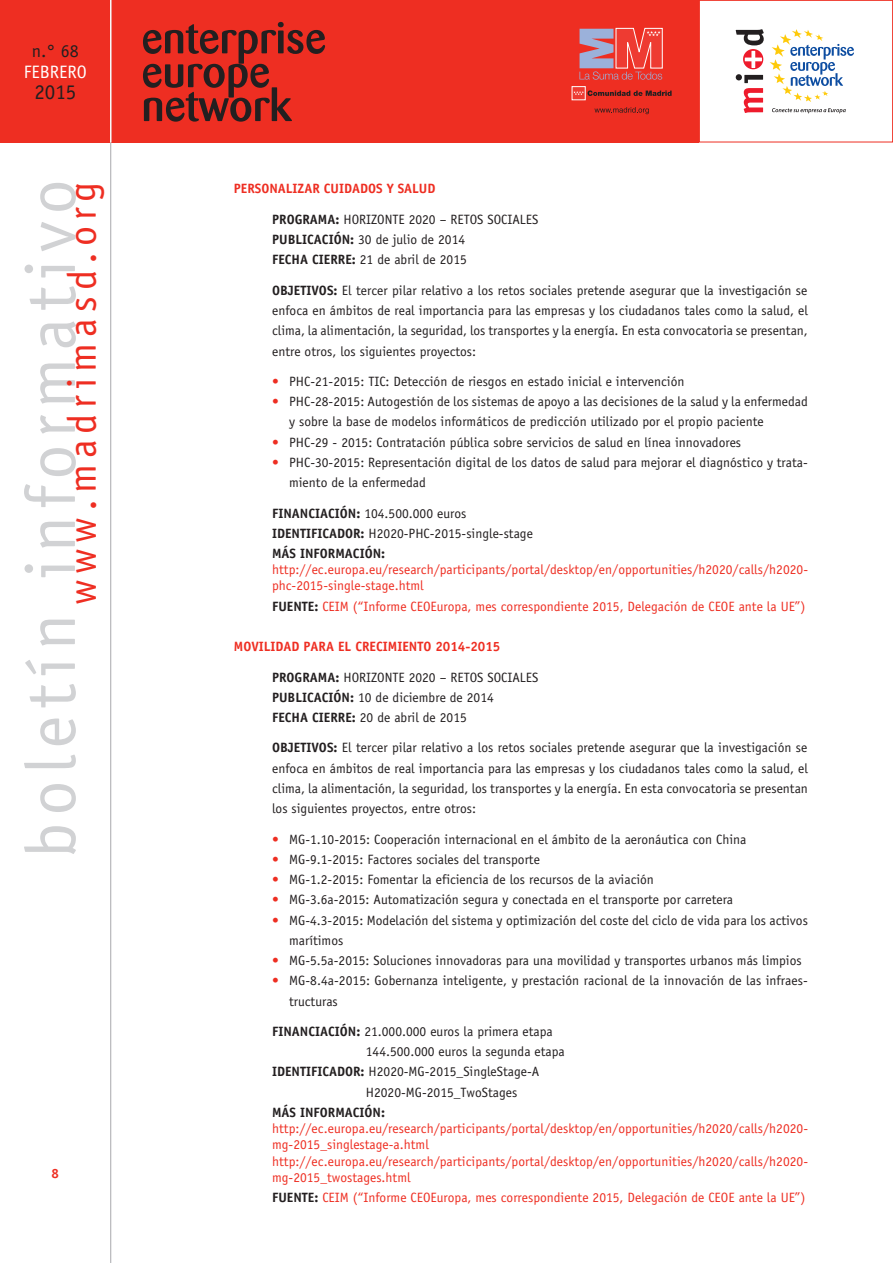
<style>
.page{position:relative;width:893px;height:1263px;background:#fff}
.page>*{position:absolute;margin:0;border:0;box-sizing:border-box;transform-origin:0 0}
.t1{font:70.35px "Officina Sans";letter-spacing:.1em;color:#d1d2d4}
.t2{font:40.2px "Officina Sans";letter-spacing:.15em;color:#ee2e22}
.t3{font:21px "Officina Sans";color:#231f20}
.t4{font:18px "Officina Sans";color:#fff}
.t5{font:18px "Officina Sans";color:#231f20}
.t6{font:13.5px/20.2px "Officina Sans";color:#231f20}
.t7{font:13.5px/16.2px "Officina Sans";letter-spacing:.005em;color:#ee2e22}
.t8{font:700 13.5px "Officina Sans";color:#231f20}
.t9{font:700 13.5px "Officina Sans";color:#ee2e22}
.t10{font:700 13.35px "Officina Sans";color:#ee2e22}
.s1{font-weight:400}
.s2{font-weight:700}
.s3{color:#ee2e22}
.s4{font-weight:400;color:#ee2e22}
</style>
<div class="page">
<div style="left:0;top:0;width:699px;height:142px;background:#ee2e22"></div>
<hr style="left:110px;top:0;width:1px;height:1263px;background:#a8a9ad">
<div style="left:699px;top:0;width:194px;height:142px;background:#fff;border:1px solid #ee2e22"></div>
<svg style="left:143px;top:22px;width:182px;height:100px"></svg>
<svg style="left:770px;top:29px;width:84px;height:73px"></svg>
<svg style="left:772px;top:108px;width:74px;height:5px"></svg>
<svg style="left:743px;top:49px;width:20px;height:20px"></svg>
<svg style="left:736px;top:74px;width:27px;height:39px"></svg>
<svg style="left:745px;top:51px;width:17px;height:17px"></svg>
<svg style="left:736px;top:29px;width:28px;height:16px"></svg>
<svg style="left:594px;top:107px;width:55px;height:7px"></svg>
<div style="left:572px;top:87px;width:13px;height:13px;background:#ee3b32"></div>
<div style="left:572px;top:86px;width:13px;height:14px;border:1px solid #fff"></div>
<svg style="left:573px;top:90px;width:99px;height:6px"></svg>
<svg style="left:579px;top:28px;width:84px;height:52px"></svg>
<hr style="left:110px;top:0;width:1px;height:142px;background:#fff">
<h3 class="t5" style="left:32px;top:40px;width:48px">n.° 68</h3>
<h3 class="t4" style="left:24px;top:61px;width:65px">febrero</h3>
<h3 class="t3" style="left:34px;top:80px;width:43px">2015</h3>
<h1 class="t1" style="left:10px;top:858px;width:680px;rotate:-90deg">boletín informativo</h1>
<h2 class="t2" style="left:59px;top:605px;width:425px;rotate:-90deg">www.madrimasd.org</h2>
<p class="t10" style="left:52px;top:1165px;width:9px">8</p>
<p class="t9" style="left:234px;top:180px;width:203px">PERSONALIZAR CUIDADOS Y SALUD</p>
<p class="t8" style="left:272px;top:211px;width:113px">PROGRAMA: <span class="s1">HORIZONTE</span></p>
<p class="t6" style="left:409px;top:209px;width:50px">2020 – RETOS</p>
<p class="t6" style="left:487px;top:209px;width:8px">SOCIA</p>
<p class="t6" style="left:520px;top:209px;width:13px">LES</p>
<p class="t6" style="left:272px;top:229px;width:196px"><span class="s2">PUB LICACIÓN:</span> 30 de julio de 2014<br><span class="s2">FECHA CIERRE:</span> 21 de abril de 2015</p>
<p class="t6" style="left:272px;top:280px;width:537px;text-align:justify"><span class="s2">OBJETIVOS:</span> El tercer pilar relativo a los retos sociales pretende asegurar que la investigación se enfoca en ámbitos de real importancia para las empresas y los ciudadanos tales como la salud, el clima, la alimentación, la seguridad, los transportes y la energía. En esta convocatoria se presentan, entre otros, los siguientes proyectos:</p>
<p class="t6" style="left:272px;top:371px;width:414px"><span class="s3">•</span> PHC-21-2015: TIC: Detección de riesgos en estado inicial e intervención</p>
<p class="t6" style="left:289px;top:391px;width:520px;text-indent:-17px"><span class="s3">•</span> PHC-28-2015: Autogestión de los sistemas de apoyo a las decisiones de la salud y la enfermedad y sobre la base de modelos informáticos de predicción utilizado por el propio paciente</p>
<p class="t6" style="left:272px;top:432px;width:471px"><span class="s3">•</span> PHC-29 - 2015: Contratación pública sobre servicios de salud en línea innovadores</p>
<p class="t6" style="left:289px;top:452px;width:520px;text-indent:-17px"><span class="s3">•</span> PHC-30-2015: Representación digital de los datos de salud para mejorar el diagnóstico y trata&shy;miento de la enfermedad</p>
<p class="t6" style="left:272px;top:503px;width:262px"><span class="s2">FINANCIACIÓN:</span> 104.500.000 euros<br><span class="s2">IDENTIFICADOR:</span> H2020-PHC-2015-single-stage<br><span class="s2">MÁS IN FORMACIÓN</span></p>
<p class="t8" style="left:381px;top:545px;width:5px">:</p>
<p class="t7" style="left:272px;top:562px;width:537px">http://ec.europa.eu/research/participants/portal/desktop/en/opportunities/h2020/calls/h2020- phc-2015-single-stage.html</p>
<p class="t8" style="left:272px;top:598px;width:58px">FU ENTE: <span class="s4">CEIM</span></p>
<p class="t7" style="left:353px;top:598px;width:66px">(“Informe CEOE</p>
<p class="t7" style="left:437px;top:598px;width:279px">uropa, mes correspondiente 2015, Delegación de CEOE</p>
<p class="t7" style="left:739px;top:598px;width:68px">ante la UE”)</p>
<p class="t9" style="left:234px;top:638px;width:268px">MOVILIDAD PARA EL CRECIMIENTO 2014-2015</p>
<p class="t8" style="left:272px;top:668px;width:113px">PROGRAMA: <span class="s1">HORIZONTE</span></p>
<p class="t6" style="left:409px;top:667px;width:50px">2020 – RETOS</p>
<p class="t6" style="left:487px;top:667px;width:8px">SOCIA</p>
<p class="t6" style="left:520px;top:667px;width:13px">LES</p>
<p class="t6" style="left:272px;top:687px;width:223px"><span class="s2">PUB LICACIÓN:</span> 10 de diciembre de 2014<br><span class="s2">FECHA CIERRE:</span> 20 de abril de 2015</p>
<p class="t6" style="left:272px;top:738px;width:537px;text-align:justify"><span class="s2">OBJETIVOS:</span> El tercer pilar relativo a los retos sociales pretende asegurar que la investigación se enfoca en ámbitos de real importancia para las empresas y los ciudadanos tales como la salud, el clima, la alimentación, la seguridad, los transportes y la energía. En esta convocatoria se presentan los siguientes proyectos, entre otros:</p>
<p class="t6" style="left:272px;top:829px;width:476px"><span class="s3">•</span> MG-1.10-2015: Cooperación internacional en el ámbito de la aeronáutica con China</p>
<p class="t6" style="left:272px;top:849px;width:269px"><span class="s3">•</span> MG-9.1-2015: Factores sociales del transporte</p>
<p class="t6" style="left:272px;top:869px;width:383px"><span class="s3">•</span> MG-1.2-2015: Fomentar la eficiencia de los recursos de la aviación</p>
<p class="t6" style="left:272px;top:890px;width:463px"><span class="s3">•</span> MG-3.6a-2015: Automatización segura y conectada en el transporte por carretera</p>
<p class="t6" style="left:289px;top:910px;width:520px;text-indent:-17px"><span class="s3">•</span> MG-4.3-2015: Modelación del sistema y optimización del coste del ciclo de vida para los activos marítimos</p>
<p class="t6" style="left:272px;top:950px;width:531px"><span class="s3">•</span> MG-5.5a-2015: Soluciones innovadoras para una movilidad y transportes urbanos más limpios</p>
<p class="t6" style="left:289px;top:971px;width:520px;text-indent:-17px"><span class="s3">•</span> MG-8.4a-2015: Gobernanza inteligente, y prestación racional de la innovación de las infraes&shy;tructuras</p>
<p class="t6" style="left:272px;top:1021px;width:282px"><span class="s2">FINANCIACIÓN:</span> 21.000.000 euros la primera etapa</p>
<p class="t6" style="left:366px;top:1041px;width:200px">144.500.000 euros la segunda etapa</p>
<p class="t6" style="left:272px;top:1062px;width:268px"><span class="s2">IDENTIFICADOR:</span> H2020-MG-2015_SingleStage-A</p>
<p class="t6" style="left:366px;top:1082px;width:153px">H2020-MG-2015_TwoStages</p>
<p class="t8" style="left:272px;top:1104px;width:57px">MÁS IN FORMACIÓN</p>
<p class="t8" style="left:381px;top:1104px;width:5px">:</p>
<p class="t7" style="left:272px;top:1120px;width:537px">http://ec.europa.eu/research/participants/portal/desktop/en/opportunities/h2020/calls/h2020- mg-2015_singlestage-a.html http://ec.europa.eu/research/participants/portal/desktop/en/opportunities/h2020/calls/h2020- mg-2015_twostages.html</p>
<p class="t8" style="left:272px;top:1189px;width:58px">FU ENTE: <span class="s4">CEIM</span></p>
<p class="t7" style="left:353px;top:1189px;width:66px">(“Informe CEOE</p>
<p class="t7" style="left:437px;top:1189px;width:279px">uropa, mes correspondiente 2015, Delegación de CEOE</p>
<p class="t7" style="left:739px;top:1189px;width:68px">ante la UE”)</p>
</div>
